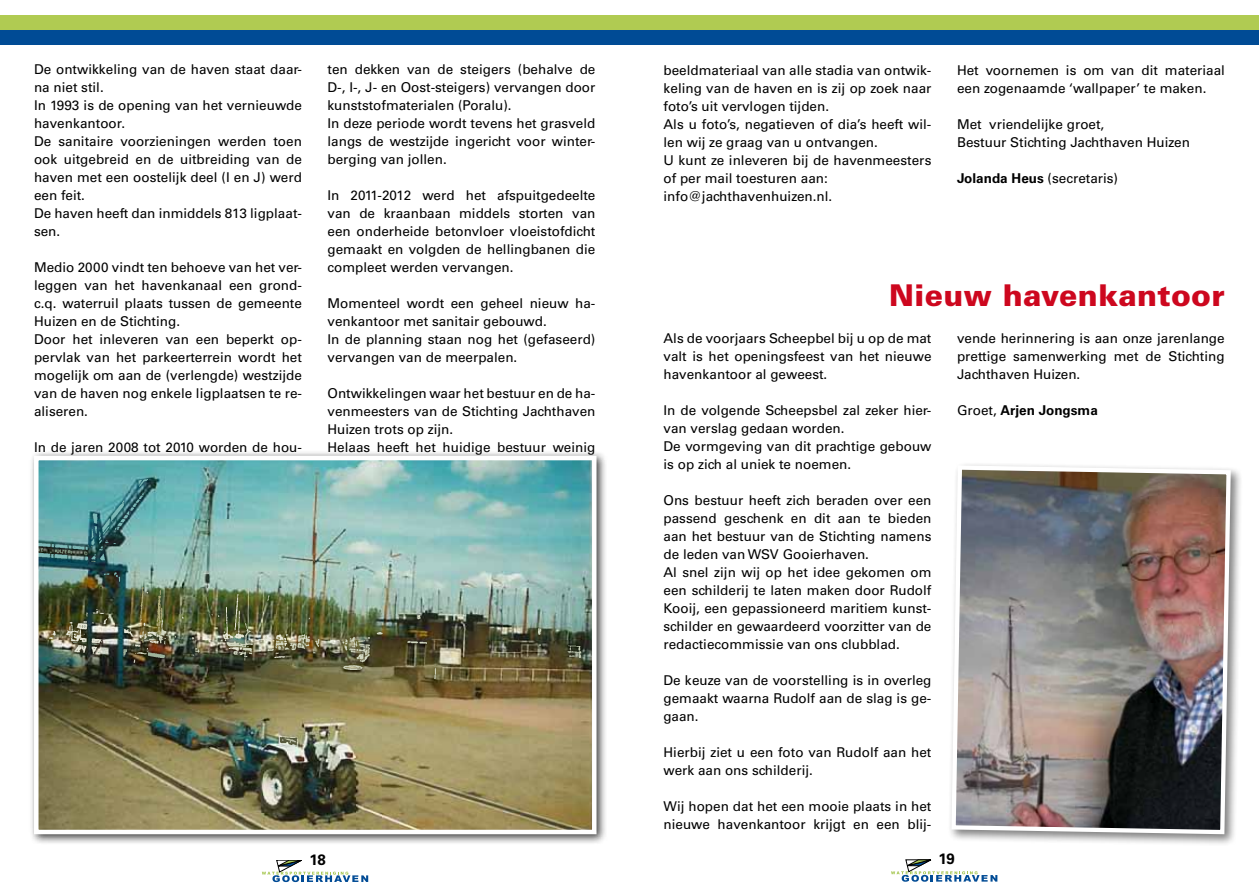
<style>
.page{position:relative;width:1259px;height:893px;background:#fff}
.page>*{position:absolute;margin:0;border:0;box-sizing:border-box;transform-origin:0 0}
.t1{font:900 30px "Univers";color:#cd071e}
.t2{font:700 15px "Univers";color:#000}
.t3{font:13.5px/18px "Univers";color:#000}
.t4{font:700 13.5px "Univers";color:#000}
.s1{font-weight:700}
.s2{font-weight:400}
</style>
<div class="page">
<div style="left:0;top:15px;width:1259px;height:15px;background:#b0cb52"></div>
<div style="left:0;top:30px;width:1259px;height:15px;background:#004b95"></div>
<svg style="left:262px;top:860px;width:106px;height:22px"></svg>
<svg style="left:891px;top:859px;width:106px;height:23px"></svg>
<div style="left:29px;top:451px;width:579px;height:394px;background:#000;opacity:.75"></div>
<img style="left:39px;top:461px;width:552px;height:368px">
<img style="left:137px;top:592px;width:300px;height:86px">
<img style="left:39px;top:480px;width:111px;height:102px">
<img style="left:50px;top:608px;width:111px;height:54px">
<img style="left:218px;top:594px;width:69px;height:64px">
<img style="left:135px;top:586px;width:28px;height:33px">
<img style="left:73px;top:619px;width:107px;height:38px">
<img style="left:281px;top:737px;width:16px;height:9px">
<img style="left:39px;top:545px;width:59px;height:16px">
<img style="left:538px;top:627px;width:44px;height:30px">
<div style="left:34px;top:456px;width:562px;height:378px;border:4px solid #fff"></div>
<div style="left:947px;top:461px;width:296px;height:385px;background:#000;opacity:.5"></div>
<img style="left:949px;top:463px;width:284px;height:373px">
<p class="t3" style="left:34px;top:60px;width:269px">De ontwikkeling van de haven staat daar&shy;na niet stil.<br>In 1993 is de opening van het vernieuwde havenkantoor.<br>De sanitaire voorzieningen werden toen ook uitgebreid en de uitbreiding van de haven met een oostelijk deel (I en J) werd een feit.<br>De haven heeft dan inmiddels 813 ligplaat&shy;sen.</p>
<p class="t3" style="left:34px;top:258px;width:269px">Medio 2000 vindt ten behoeve van het ver&shy;leggen van het havenkanaal een grond&shy;c.q. waterruil plaats tussen de gemeente Huizen en de Stichting.<br>Door het inleveren van een beperkt op&shy;pervlak van het parkeerterrein wordt het mogelijk om aan de (verlengde) westzijde van de haven nog enkele ligplaatsen te re&shy;aliseren.</p>
<p class="t3" style="left:34px;top:438px;width:269px">In de jaren 2008 tot 2010 worden de hou-</p>
<p class="t3" style="left:327px;top:60px;width:269px">ten dekken van de steigers (behalve de D-, I-, J- en Oost-steigers) vervangen door kunststofmaterialen (Poralu).<br>In deze periode wordt tevens het grasveld langs de westzijde ingericht voor winter&shy;berging van jollen.</p>
<p class="t3" style="left:327px;top:186px;width:269px;text-align:justify">In 2011-2012 werd het afspuitgedeelte van de kraanbaan middels storten van een onderheide betonvloer vloeistofdicht gemaakt en volgden de hellingbanen die compleet werden vervangen.</p>
<p class="t3" style="left:327px;top:294px;width:269px">Momenteel wordt een geheel nieuw ha&shy;venkantoor met sanitair gebouwd.<br>In de planning staan nog het (gefaseerd) vervangen van de meerpalen.</p>
<p class="t3" style="left:327px;top:384px;width:269px">Ontwikkelingen waar het bestuur en de ha&shy;venmeesters van de Stichting Jachthaven Huizen trots op zijn.<br>Helaas heeft het huidige bestuur weinig</p>
<p class="t3" style="left:663px;top:61px;width:269px">beeldmateriaal van alle stadia van ontwik&shy;keling van de haven en is zij op zoek naar foto’s uit vervlogen tijden.<br>Als u foto’s, negatieven of dia’s heeft wil&shy;len wij ze graag van u ontvangen.<br>U kunt ze inleveren bij de havenmeesters of per mail toesturen aan: info@jachthavenhuizen.nl.</p>
<p class="t3" style="left:957px;top:61px;width:269px">Het voornemen is om van dit materiaal een zogenaamde ‘wallpaper’ te maken.</p>
<p class="t3" style="left:957px;top:115px;width:234px">Met vriendelijke groet,<br>Bestuur Stichting Jachthaven Huizen</p>
<p class="t3" style="left:957px;top:169px;width:163px"><span class="s1">Jolanda Heus</span> (secretaris)</p>
<h1 class="t1" style="left:889px;top:276px;width:337px">Nieuw havenkantoor</h1>
<p class="t3" style="left:663px;top:330px;width:269px;text-align:justify">Als de voorjaars Scheepbel bij u op de mat valt is het openingsfeest van het nieuwe havenkantoor al geweest.</p>
<p class="t3" style="left:663px;top:402px;width:269px">In de volgende Scheepsbel zal zeker hier&shy;van verslag gedaan worden.<br>De vormgeving van dit prachtige gebouw is op zich al uniek te noemen.</p>
<p class="t3" style="left:663px;top:492px;width:269px">Ons bestuur heeft zich beraden over een passend geschenk en dit aan te bieden aan het bestuur van de Stichting namens de leden van WSV Gooierhaven.<br>Al snel zijn wij op het idee gekomen om een schilderij te laten maken door Rudolf Kooij, een gepassioneerd maritiem kunst&shy;schilder en gewaardeerd voorzitter van de redactiecommissie van ons clubblad.</p>
<p class="t3" style="left:663px;top:672px;width:269px;text-align:justify">De keuze van de voorstelling is in overleg gemaakt waarna Rudolf aan de slag is ge&shy;gaan.</p>
<p class="t3" style="left:663px;top:744px;width:269px">Hierbij ziet u een foto van Rudolf aan het werk aan ons schilderij.</p>
<p class="t3" style="left:663px;top:798px;width:269px">Wij hopen dat het een mooie plaats in het nieuwe havenkantoor krijgt en een blij-</p>
<p class="t3" style="left:957px;top:330px;width:269px;text-align:justify">vende herinnering is aan onze jarenlange prettige samenwerking met de Stichting Jachthaven Huizen.</p>
<p class="t4" style="left:957px;top:403px;width:142px"><span class="s2">Groet,</span> Arjen Jongsma</p>
<p class="t2" style="left:309px;top:851px;width:18px">18</p>
<p class="t2" style="left:938px;top:850px;width:18px">19</p>
</div>
